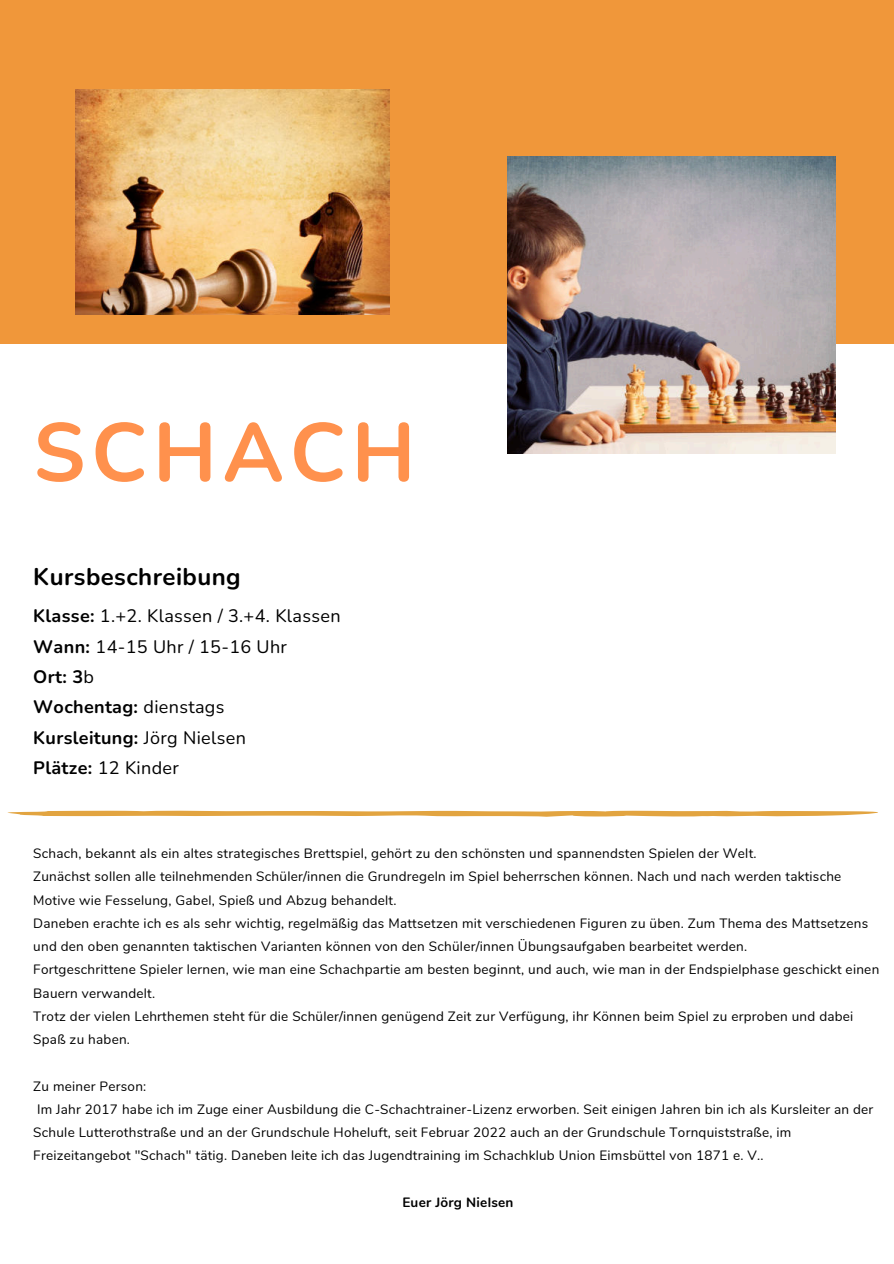
<style>
.page{position:relative;width:894px;height:1264px;background:#fff}
.page>*{position:absolute;margin:0;border:0;box-sizing:border-box;transform-origin:0 0}
.t1{font:700 82.5px "Nunito";letter-spacing:.07em;color:#ff914d}
.t2{font:700 24px "Nunito";letter-spacing:.02em;color:#000}
.t3{font:18px/30.3px "Nunito";letter-spacing:.02em;color:#000}
.t4{font:13.5px/23.2px "Nunito";letter-spacing:.02em;color:#000}
.t5{font:700 13.5px "Nunito";letter-spacing:.02em;color:#000}
.s1{font-weight:700}
</style>
<div class="page">
<div style="left:0;top:0;width:893px;height:344px;background:#f0973a"></div>
<img style="left:507px;top:156px;width:327px;height:297px">
<img style="left:76px;top:89px;width:313px;height:225px">
<svg style="left:7px;top:810px;width:871px;height:6px"></svg>
<h1 class="t1" style="left:33px;top:395px;width:383px">SCHACH</h1>
<h2 class="t2" style="left:33px;top:560px;width:209px">Kursbeschreibung</h2>
<h3 class="t3" style="left:33px;top:600px;width:309px"><span class="s1">Klasse:</span> 1.+2. Klassen / 3.+4. Klassen<br><span class="s1">Wann:</span> 14-15 Uhr / 15-16 Uhr<br><span class="s1">Ort: 3</span>b<br><span class="s1">Wochentag:</span> dienstags<br><span class="s1">Kursleitung:</span> Jörg Nielsen<br><span class="s1">Plätze:</span> 12 Kinder</h3>
<p class="t4" style="left:33px;top:841px;width:847px">Schach, bekannt als ein altes strategisches Brettspiel, gehört zu den schönsten und spannendsten Spielen der Welt.<br>Zunächst sollen alle teilnehmenden Schüler/innen die Grundregeln im Spiel beherrschen können. Nach und nach werden taktische Motive wie Fesselung, Gabel, Spieß und Abzug behandelt.<br>Daneben erachte ich es als sehr wichtig, regelmäßig das Mattsetzen mit verschiedenen Figuren zu üben. Zum Thema des Mattsetzens und den oben genannten taktischen Varianten können von den Schüler/innen Übungsaufgaben bearbeitet werden.<br>Fortgeschrittene Spieler lernen, wie man eine Schachpartie am besten beginnt, und auch, wie man in der Endspielphase geschickt einen Bauern verwandelt.<br>Trotz der vielen Lehrthemen steht für die Schüler/innen genügend Zeit zur Verfügung, ihr Können beim Spiel zu erproben und dabei Spaß zu haben.</p>
<p class="t4" style="left:33px;top:1073px;width:841px">Zu meiner Person:<br>Im Jahr 2017 habe ich im Zuge einer Ausbildung die C-Schachtrainer-Lizenz erworben. Seit einigen Jahren bin ich als Kursleiter an der Schule Lutterothstraße und an der Grundschule Hoheluft, seit Februar 2022 auch an der Grundschule Tornquiststraße, im Freizeitangebot "Schach" tätig. Daneben leite ich das Jugendtraining im Schachklub Union Eimsbüttel von 1871 e. V..</p>
<p class="t5" style="left:402px;top:1192px;width:112px">Euer Jörg Nielsen</p>
</div>
